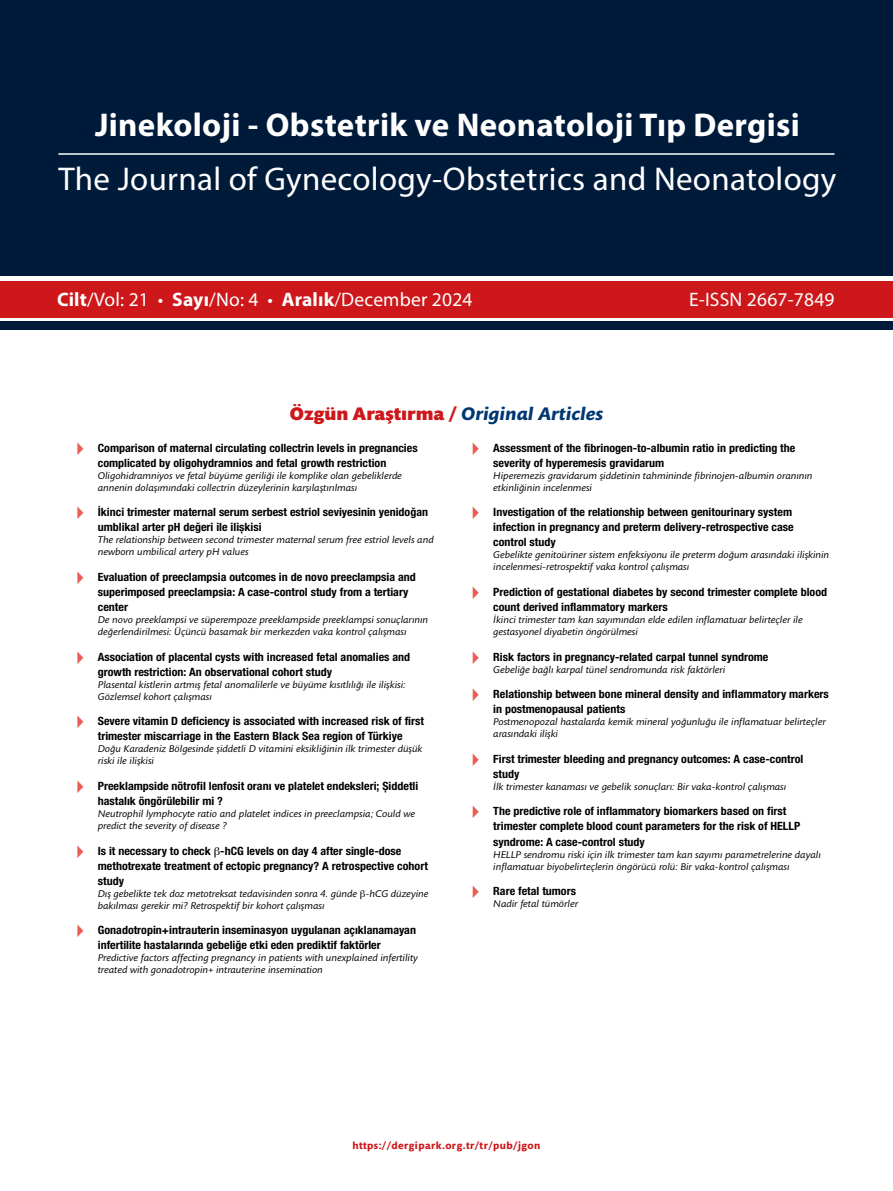
<style>
.page{position:relative;width:893px;height:1191px;background:#fff}
.page>*{position:absolute;margin:0;border:0;box-sizing:border-box;transform-origin:0 0}
.t1{font:33px "Myriad Pro";letter-spacing:.01em;color:#fff}
.t2{font:700 33px "Myriad Pro";letter-spacing:.01em;color:#fff}
.t3{font:19.5px "Myriad Pro";letter-spacing:.01em;color:#fff}
.t4{font:italic 700 18.6px "Mundo Sans Std";color:#003770;scale:1.05 1}
.t5{font:700 condensed 11.4px/15px "Helvetica Neue LT Pro";color:#000;scale:1.05 1}
.t6{font:700 10.5px "Mundo Sans Std";letter-spacing:.04em;color:#cd171a}
.t7{font:italic 10.05px/12px "Mundo Sans Std";color:#000;scale:1.05 1}
.s1{font-weight:700}
.s2{font-weight:900;font-style:normal;color:#cd171a}
.s3{color:#eb5c55}
</style>
<div class="page">
<div style="left:0;top:0;width:893px;height:275px;background:#001b3a"></div>
<div style="left:0;top:281px;width:893px;height:36px;background:#cd171a"></div>
<div style="left:0;top:322px;width:893px;height:8px;background:#001b3a"></div>
<hr style="left:58px;top:153px;width:776px;height:2px;background:#fff">
<h1 class="t2" style="left:95px;top:104px;width:706px">Jinekoloji - Obstetrik ve Neonatoloji Tıp Dergisi</h1>
<h1 class="t1" style="left:58px;top:159px;width:780px">The Journal of Gynecology-Obstetrics and Neonatology</h1>
<h2 class="t3" style="left:57px;top:287px;width:417px"><span class="s1">Cilt</span>/Vol: 21 • <span class="s1">Sayı</span>/No: 4 • <span class="s1">Aralık</span>/December 2024</h2>
<h2 class="t3" style="left:689px;top:287px;width:147px">E-ISSN 2667-7849</h2>
<h3 class="t4" style="left:290px;top:403px;width:300px"><span class="s2">Özgün Araştırma /</span> Original Articles</h3>
<p class="t5" style="left:70px;top:440px;width:332px;text-align:center"><span class="s3">✔</span> Comparison of maternal circulating collectrin levels in pregnancies complicated by oligohydramnios and fetal growth restriction</p>
<p class="t7" style="left:98px;top:469px;width:291px">Oligohidramniyos ve fetal büyüme geriliği ile komplike olan gebeliklerde annenin dolaşımındaki collectrin düzeylerinin karşılaştırılması</p>
<p class="t5" style="left:98px;top:504px;width:316px;text-indent:-27px"><span class="s3">✔</span> İkinci trimester maternal serum serbest estriol seviyesinin yenidoğan umblikal arter pH değeri ile ilişkisi</p>
<p class="t7" style="left:98px;top:534px;width:321px">The relationship between second trimester maternal serum free estriol levels and newborn umbilical artery pH values</p>
<p class="t5" style="left:98px;top:569px;width:304px;text-indent:-27px"><span class="s3">✔</span> Evaluation of preeclampsia outcomes in de novo preeclampsia and superimposed preeclampsia: A case-control study from a tertiary center</p>
<p class="t7" style="left:98px;top:614px;width:316px">De novo preeklampsi ve süperempoze preeklampside preeklampsi sonuçlarının değerlendirilmesi: Üçüncü basamak bir merkezden vaka kontrol çalışması</p>
<p class="t5" style="left:98px;top:649px;width:299px;text-indent:-27px"><span class="s3">✔</span> Association of placental cysts with increased fetal anomalies and growth restriction: An observational cohort study</p>
<p class="t7" style="left:98px;top:678px;width:294px">Plasental kistlerin artmış fetal anomalilerle ve büyüme kısıtlılığı ile ilişkisi:<br>Gözlemsel kohort çalışması</p>
<p class="t5" style="left:70px;top:713px;width:338px;text-align:center"><span class="s3">✔</span> Severe vitamin D deficiency is associated with increased risk of first trimester miscarriage in the Eastern Black Sea region of Türkiye</p>
<p class="t7" style="left:98px;top:743px;width:311px">Doğu Karadeniz Bölgesinde şiddetli D vitamini eksikliğinin ilk trimester düşük riski ile ilişkisi</p>
<p class="t5" style="left:98px;top:778px;width:307px;text-indent:-27px"><span class="s3">✔</span> Preeklampside nötrofil lenfosit oranı ve platelet endeksleri; Şiddetli hastalık öngörülebilir mi ?</p>
<p class="t7" style="left:98px;top:807px;width:304px">Neutrophil lymphocyte ratio and platelet indices in preeclampsia; Could we predict the severity of disease ?</p>
<p class="t5" style="left:98px;top:842px;width:316px;text-indent:-27px"><span class="s3">✔</span> Is it necessary to check -hCG levels on day 4 after single-dose methotrexate treatment of ectopic pregnancy? A retrospective cohort study</p>
<p class="t7" style="left:98px;top:887px;width:316px">Dış gebelikte tek doz metotreksat tedavisinden sonra 4. günde -hCG düzeyine bakılması gerekir mi? Retrospektif bir kohort çalışması</p>
<p class="t5" style="left:98px;top:922px;width:305px;text-indent:-27px"><span class="s3">✔</span> Gonadotropin+intrauterin inseminasyon uygulanan açıklanamayan infertilite hastalarında gebeliğe etki eden prediktif faktörler</p>
<p class="t7" style="left:98px;top:952px;width:306px">Predictive factors affecting pregnancy in patients with unexplained infertility treated with gonadotropin+ intrauterine insemination</p>
<p class="t5" style="left:493px;top:440px;width:289px;text-indent:-27px"><span class="s3">✔</span> Assessment of the fibrinogen-to-albumin ratio in predicting the severity of hyperemesis gravidarum</p>
<p class="t7" style="left:493px;top:469px;width:305px">Hiperemezis gravidarum şiddetinin tahmininde fibrinojen-albumin oranının etkinliğinin incelenmesi</p>
<p class="t5" style="left:493px;top:504px;width:288px;text-indent:-27px"><span class="s3">✔</span> Investigation of the relationship between genitourinary system infection in pregnancy and preterm delivery-retrospective case control study</p>
<p class="t7" style="left:493px;top:549px;width:321px">Gebelikte genitoüriner sistem enfeksiyonu ile preterm doğum arasındaki ilişkinin incelenmesi-retrospektif vaka kontrol çalışması</p>
<p class="t5" style="left:493px;top:584px;width:319px;text-indent:-27px"><span class="s3">✔</span> Prediction of gestational diabetes by second trimester complete blood count derived inflammatory markers</p>
<p class="t7" style="left:493px;top:614px;width:296px">İkinci trimester tam kan sayımından elde edilen inflamatuar belirteçler ile gestasyonel diyabetin öngörülmesi</p>
<p class="t5" style="left:466px;top:649px;width:290px"><span class="s3">✔</span> Risk factors in pregnancy-related carpal tunnel syndrome</p>
<p class="t7" style="left:493px;top:663px;width:223px">Gebeliğe bağlı karpal tünel sendromunda risk faktörleri</p>
<p class="t5" style="left:493px;top:686px;width:321px;text-indent:-27px"><span class="s3">✔</span> Relationship between bone mineral density and inflammatory markers in postmenopausal patients</p>
<p class="t7" style="left:493px;top:716px;width:318px">Postmenopozal hastalarda kemik mineral yoğunluğu ile inflamatuar belirteçler arasındaki ilişki</p>
<p class="t5" style="left:493px;top:751px;width:297px;text-indent:-27px"><span class="s3">✔</span> First trimester bleeding and pregnancy outcomes: A case-control study</p>
<p class="t7" style="left:493px;top:780px;width:281px">İlk trimester kanaması ve gebelik sonuçları: Bir vaka-kontrol çalışması</p>
<p class="t5" style="left:493px;top:803px;width:294px;text-indent:-27px"><span class="s3">✔</span> The predictive role of inflammatory biomarkers based on first trimester complete blood count parameters for the risk of HELLP syndrome: A case-control study</p>
<p class="t7" style="left:493px;top:848px;width:313px">HELLP sendromu riski için ilk trimester tam kan sayımı parametrelerine dayalı inflamatuar biyobelirteçlerin öngörücü rolü: Bir vaka-kontrol çalışması</p>
<p class="t5" style="left:466px;top:883px;width:106px"><span class="s3">✔</span> Rare fetal tumors</p>
<p class="t7" style="left:493px;top:898px;width:82px">Nadir fetal tümörler</p>
<p class="t6" style="left:353px;top:1139px;width:189px">https://dergipark.org.tr/tr/pub/jgon</p>
</div>
